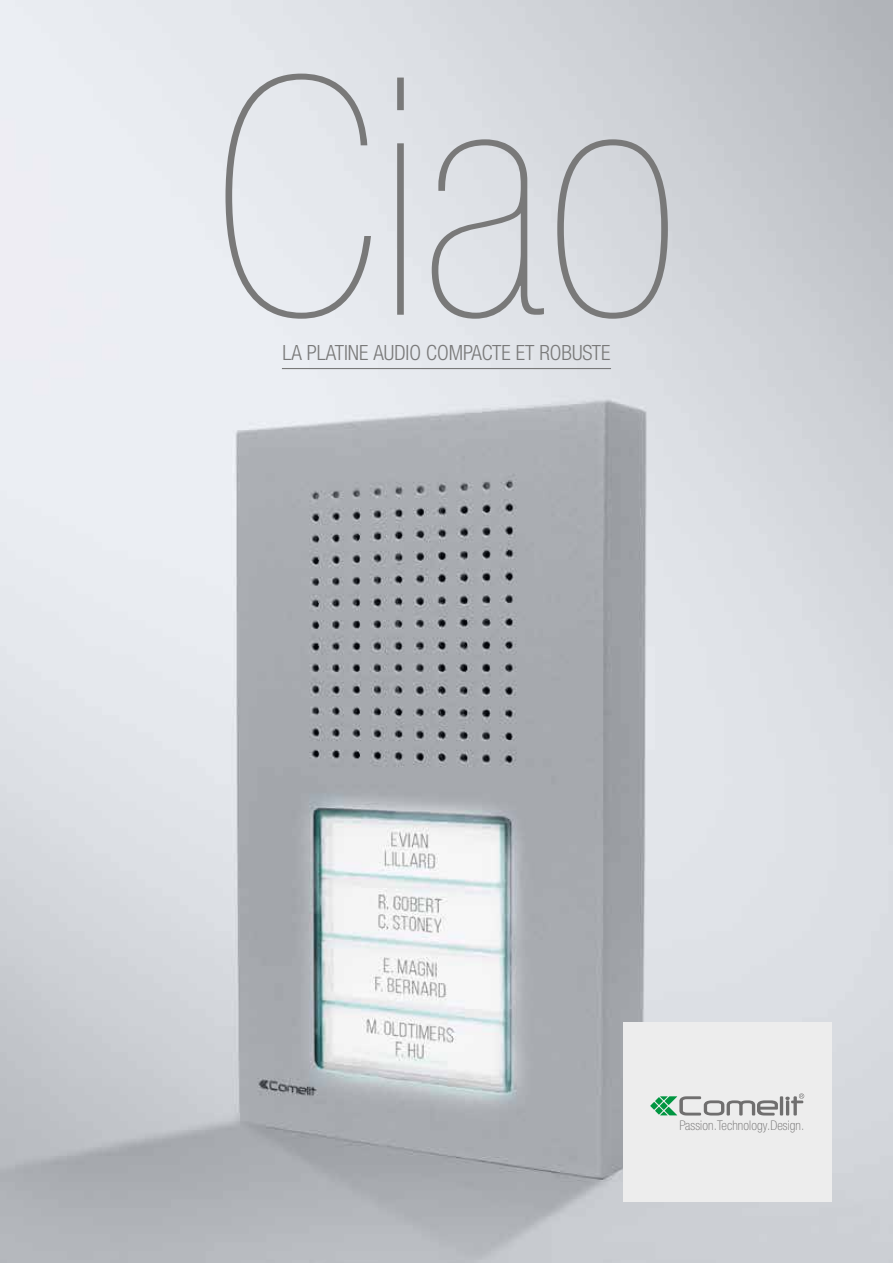
<style>
.page{position:relative;width:893px;height:1263px;background:#fff}
.page>*{position:absolute;margin:0;border:0;box-sizing:border-box;transform-origin:0 0}
.t1{font:200 condensed 332.1px "Helvetica Neue LTW1 G";color:#797979}
.t2{font:300 condensed 21px "Helvetica Neue LTW1 G";color:#797979}
.t3{font:100 condensed 13.35px "Helvetica Neue LTW1 G";letter-spacing:.01em;color:#706f6f}
</style>
<div class="page">
<img style="left:0;top:0;width:893px;height:1263px">
<hr style="left:282px;top:368px;width:329px;height:1px;background:#797979">
<div style="left:623px;top:1022px;width:208px;height:179px;background:#ededed"></div>
<svg style="left:650px;top:1102px;width:8px;height:8px"></svg>
<svg style="left:655px;top:1106px;width:8px;height:9px"></svg>
<svg style="left:655px;top:1097px;width:8px;height:8px"></svg>
<svg style="left:660px;top:1093px;width:144px;height:22px"></svg>
<h1 class="t1" style="left:213px;top:6px;width:469px">Ciao</h1>
<p class="t2" style="left:282px;top:341px;width:330px">LA PLATINE AUDIO COMPACTE ET ROBUSTE</p>
<p class="t3" style="left:679px;top:1118px;width:126px">Passion.Technology.Design.</p>
</div>
